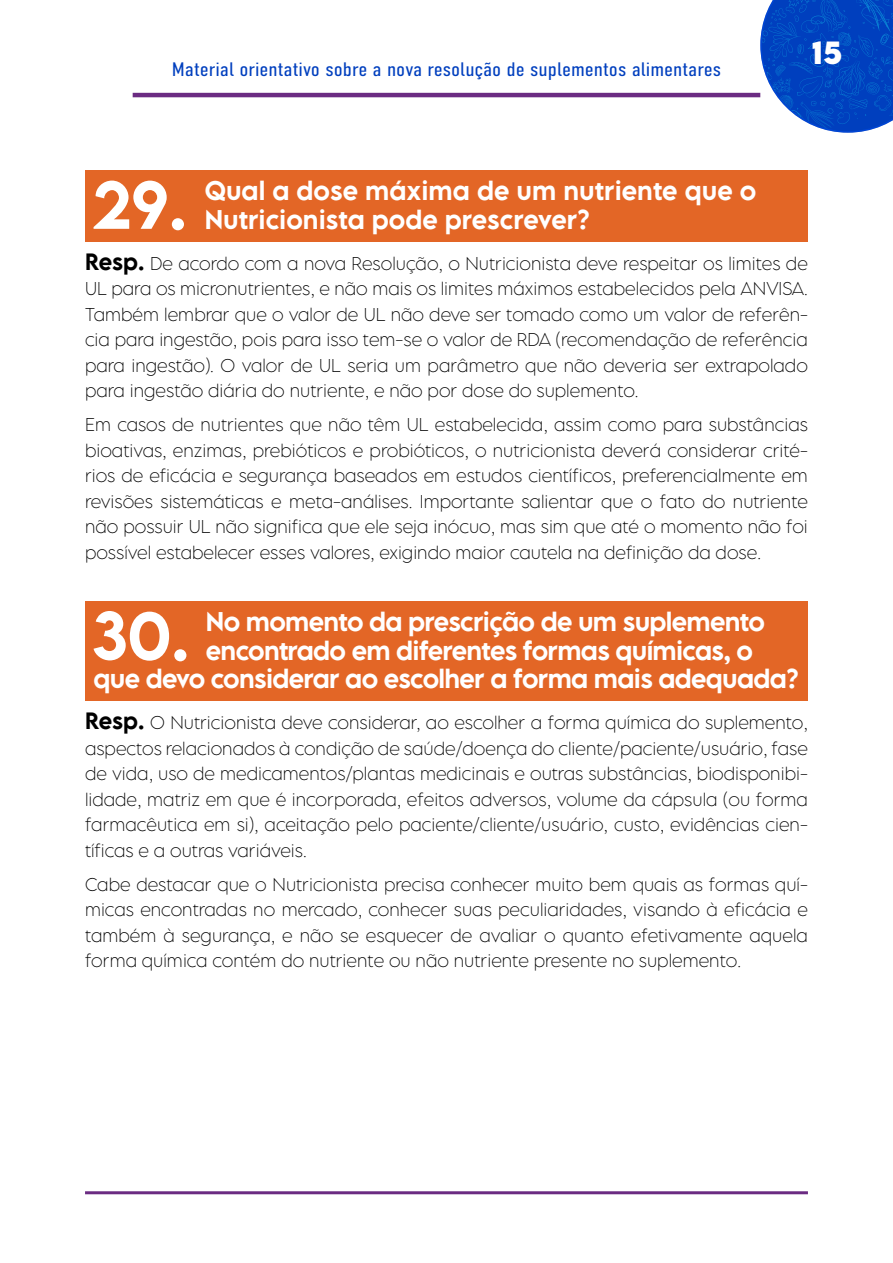
<style>
.page{position:relative;width:893px;height:1263px;background:#fff}
.page>*{position:absolute;margin:0;border:0;box-sizing:border-box;transform-origin:0 0}
.t1{font:500 60.15px "LEMONMILK Pro FTR";color:#fff}
.t2{font:700 28.5px "LEMONMILK Pro FTR";color:#fff}
.t3{font:500 24px "LEMONMILK Pro FTR";letter-spacing:-.03em;color:#fff}
.t4{font:500 24px/28.5px "LEMONMILK Pro FTR";color:#fff}
.t5{font:300 19.5px "DIN Condensed";color:#003fbe;scale:1.16 1}
.t6{font:200 16.5px/25.5px "LEMONMILK Pro FTR";color:#000;text-align:justify}
.s1{font-weight:500;font-size:21px}
</style>
<div class="page">
<div style="left:85px;top:170px;width:723px;height:72px;background:#e36626"></div>
<div style="left:85px;top:601px;width:723px;height:100px;background:#e36626"></div>
<hr style="left:85px;top:1191px;width:723px;height:3px;background:#6b2b82">
<hr style="left:133px;top:93px;width:627px;height:4px;background:#6b2b82">
<svg style="left:760px;top:0;width:133px;height:133px;background:#1e5bc7"></svg>
<p class="t5" style="left:172px;top:59px;width:475px">Material orientativo sobre a nova resolução de suplementos alimentares</p>
<h2 class="t2" style="left:812px;top:33px;width:32px">15</h2>
<h1 class="t1" style="left:91px;top:165px;width:97px">29.</h1>
<h3 class="t4" style="left:205px;top:177px;width:553px">Qual a dose máxima de um nutriente que o<br>Nutricionista pode prescrever?</h3>
<p class="t6" style="left:85px;top:250px;width:724px"><span class="s1">Resp.</span> De acordo com a nova Resolução, o Nutricionista deve respeitar os limites de UL para os micronutrientes, e não mais os limites máximos estabelecidos pela ANVISA.<br>Também lembrar que o valor de UL não deve ser tomado como um valor de referên&shy;cia para ingestão, pois para isso tem-se o valor de RDA (recomendação de referência para ingestão). O valor de UL seria um parâmetro que não deveria ser extrapolado para ingestão diária do nutriente, e não por dose do suplemento.</p>
<p class="t6" style="left:85px;top:412px;width:724px">Em casos de nutrientes que não têm UL estabelecida, assim como para substâncias bioativas, enzimas, prebióticos e probióticos, o nutricionista deverá considerar crité&shy;rios de eficácia e segurança baseados em estudos científicos, preferencialmente em revisões sistemáticas e meta-análises. Importante salientar que o fato do nutriente não possuir UL não significa que ele seja inócuo, mas sim que até o momento não foi possível estabelecer esses valores, exigindo maior cautela na definição da dose.</p>
<h1 class="t1" style="left:91px;top:596px;width:100px">30.</h1>
<h3 class="t3" style="left:206px;top:606px;width:560px">No momento da prescrição de um suplemento</h3>
<h3 class="t3" style="left:206px;top:635px;width:549px">encontrado em diferentes formas químicas, o</h3>
<h3 class="t3" style="left:94px;top:663px;width:706px">que devo considerar ao escolher a forma mais adequada?</h3>
<p class="t6" style="left:85px;top:710px;width:724px"><span class="s1">Resp.</span> O Nutricionista deve considerar, ao escolher a forma química do suplemento, aspectos relacionados à condição de saúde/doença do cliente/paciente/usuário, fase de vida, uso de medicamentos/plantas medicinais e outras substâncias, biodisponibi&shy;lidade, matriz em que é incorporada, efeitos adversos, volume da cápsula (ou forma farmacêutica em si), aceitação pelo paciente/cliente/usuário, custo, evidências cien&shy;tíficas e a outras variáveis.</p>
<p class="t6" style="left:85px;top:871px;width:724px">Cabe destacar que o Nutricionista precisa conhecer muito bem quais as formas quí&shy;micas encontradas no mercado, conhecer suas peculiaridades, visando à eficácia e também à segurança, e não se esquecer de avaliar o quanto efetivamente aquela forma química contém do nutriente ou não nutriente presente no suplemento.</p>
</div>
